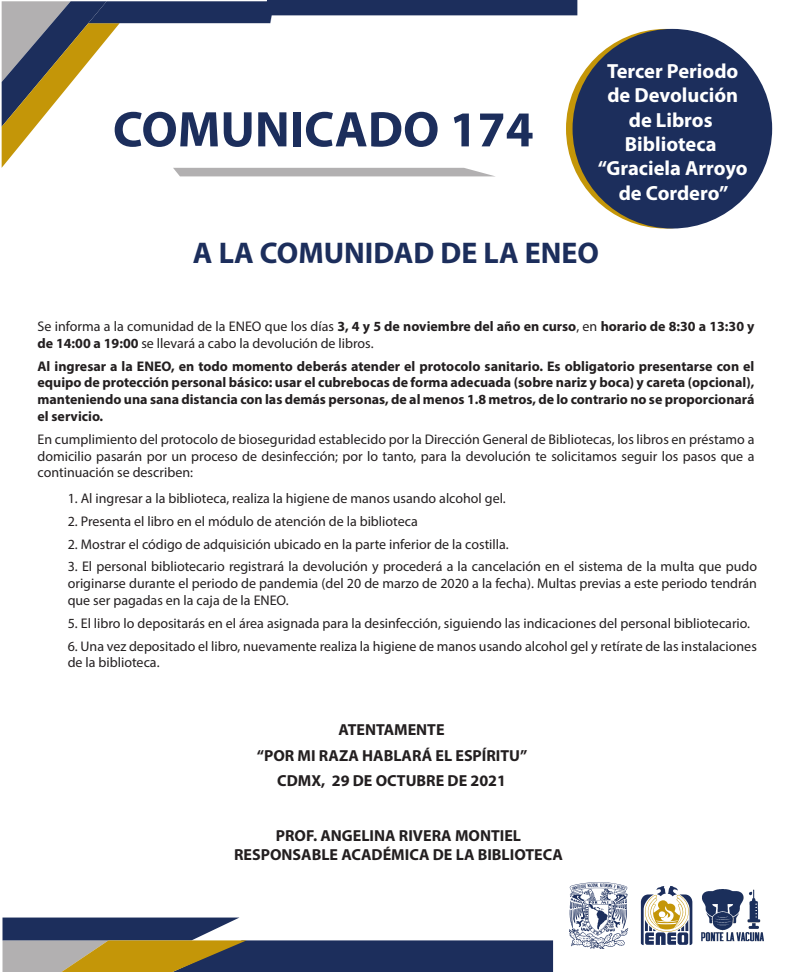
<style>
.page{position:relative;width:792px;height:972px;background:#fff}
.page>*{position:absolute;margin:0;border:0;box-sizing:border-box;transform-origin:0 0}
.t1{font:700 50.5px "Myriad Pro";color:#1c2e5c}
.t2{font:700 30px "Myriad Pro";color:#1c2e5c}
.t3{font:700 20.5px/24.3px "Myriad Pro";color:#fff;text-align:center}
.t4{font:700 16px/25.2px "Myriad Pro";color:#231f20;text-align:center}
.t5{font:14px/16.8px "Myriad Pro";color:#231f20}
.t6{font:700 14px/16.8px "Myriad Pro";color:#231f20;text-align:justify}
.s1{font-weight:700}
</style>
<div class="page">
<svg style="left:2px;top:918px;width:551px;height:54px"></svg>
<svg style="left:2px;top:0;width:575px;height:176px"></svg>
<svg style="left:566px;top:29px;width:200px;height:200px"></svg>
<div style="left:573px;top:29px;width:199px;height:200px;background:#1c2e5c;border-radius:50%"></div>
<svg style="left:569px;top:882px;width:59px;height:67px"></svg>
<svg style="left:641px;top:886px;width:51px;height:59px"></svg>
<img style="left:701px;top:889px;width:63px;height:53px">
<h1 class="t1" style="left:113px;top:96px;width:422px">COMUNICADO 174</h1>
<h3 class="t3" style="left:598px;top:58px;width:151px">Tercer Periodo de Devolución de Libros<br>Biblioteca “Graciela Arroyo de Cordero”</h3>
<h2 class="t2" style="left:193px;top:234px;width:408px">A LA COMUNIDAD DE LA ENEO</h2>
<p class="t5" style="left:38px;top:318px;width:719px">Se informa a la comunidad de la ENEO que los días <span class="s1">3, 4 y 5 de noviembre del año en curso</span>, en <span class="s1">horario de 8:30 a 13:30 y de 14:00 a 19:00</span> se llevará a cabo la devolución de libros.</p>
<p class="t6" style="left:38px;top:357px;width:719px">Al ingresar a la ENEO, en todo momento deberás atender el protocolo sanitario. Es obligatorio presentarse con el equipo de protección personal básico: usar el cubrebocas de forma adecuada (sobre nariz y boca) y careta (opcional), manteniendo una sana distancia con las demás personas, de al menos 1.8 metros, de lo contrario no se proporcionará el servicio.</p>
<p class="t5" style="left:38px;top:430px;width:718px;text-align:justify">En cumplimiento del protocolo de bioseguridad establecido por la Dirección General de Bibliotecas, los libros en préstamo a domicilio pasarán por un proceso de desinfección; por lo tanto, para la devolución te solicitamos seguir los pasos que a continuación se describen:</p>
<p class="t5" style="left:68px;top:490px;width:440px">1. Al ingresar a la biblioteca, realiza la higiene de manos usando alcohol gel.</p>
<p class="t5" style="left:68px;top:512px;width:352px">2. Presenta el libro en el módulo de atención de la biblioteca</p>
<p class="t5" style="left:68px;top:535px;width:443px">2. Mostrar el código de adquisición ubicado en la parte inferior de la costilla.</p>
<p class="t5" style="left:68px;top:558px;width:691px;text-align:justify">3. El personal bibliotecario registrará la devolución y procederá a la cancelación en el sistema de la multa que pudo originarse durante el periodo de pandemia (del 20 de marzo de 2020 a la fecha). Multas previas a este periodo tendrán que ser pagadas en la caja de la ENEO.</p>
<p class="t5" style="left:68px;top:614px;width:684px">5. El libro lo depositarás en el área asignada para la desinfección, siguiendo las indicaciones del personal bibliotecario.</p>
<p class="t5" style="left:68px;top:637px;width:691px">6. Una vez depositado el libro, nuevamente realiza la higiene de manos usando alcohol gel y retírate de las instalaciones de la biblioteca.</p>
<p class="t4" style="left:257px;top:717px;width:272px">ATENTAMENTE<br>“POR MI RAZA HABLARÁ EL ESPÍRITU”<br>CDMX, 29 DE OCTUBRE DE 2021</p>
<p class="t4" style="left:234px;top:825px;width:330px;line-height:19.2px">PROF. ANGELINA RIVERA MONTIEL<br>RESPONSABLE ACADÉMICA DE LA BIBLIOTECA</p>
</div>
